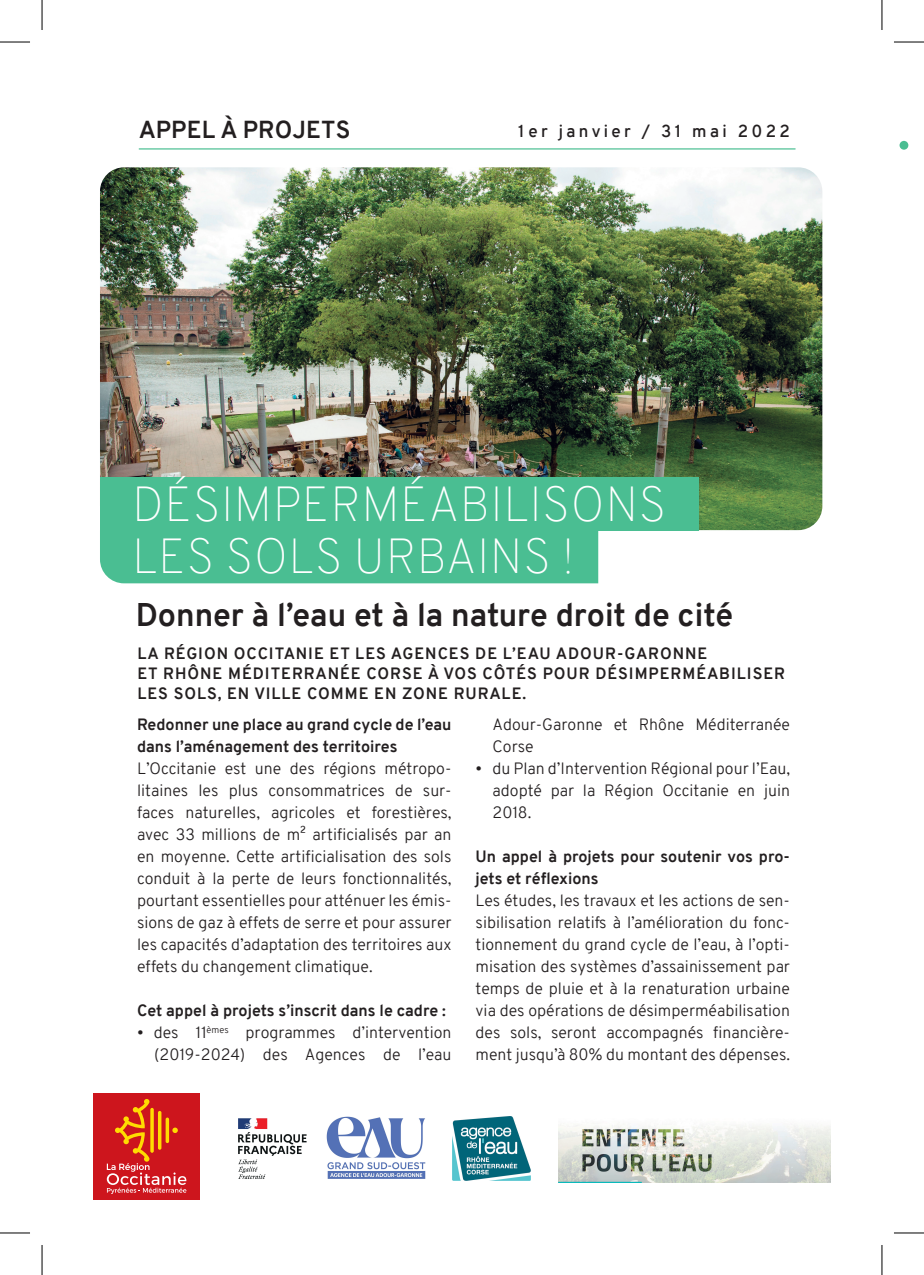
<style>
.page{position:relative;width:924px;height:1275px;background:#fff}
.page>*{position:absolute;margin:0;border:0;box-sizing:border-box;transform-origin:0 0}
.t1{font:100 48px/52px "Overpass";letter-spacing:.01em;color:#fff}
.t2{font:700 32px "Overpass";color:#231f20}
.t3{font:700 24px "Overpass";letter-spacing:.01em;color:#231f20}
.t4{font:600 17px "Overpass";letter-spacing:.2em;color:#231f20}
.t5{font:300 16px/22px "Overpass";color:#231f20;text-align:justify}
.t6{font:700 16px/22px "Overpass";color:#231f20}
.t7{font:700 16px/20px "Overpass";letter-spacing:.06em;color:#231f20}
</style>
<div class="page">
<img style="left:100px;top:167px;width:722px;height:363px">
<div style="left:100px;top:477px;width:597px;height:53px;background:#4abe92"></div>
<div style="left:100px;top:530px;width:498px;height:53px;background:#4abe92"></div>
<hr style="left:139px;top:148px;width:655px;height:1px;background:#4abe92">
<div style="left:899px;top:141px;width:8px;height:9px;background:#4abe92;border-radius:50%"></div>
<img style="left:238px;top:1116px;width:188px;height:63px">
<img style="left:558px;top:1123px;width:271px;height:59px">
<img style="left:452px;top:1116px;width:78px;height:64px">
<div style="left:93px;top:1092px;width:107px;height:107px;background:#cd151d"></div>
<svg style="left:107px;top:1099px;width:79px;height:95px"></svg>
<hr style="left:0;top:42px;width:30px;height:1px;background:#000">
<hr style="left:893px;top:42px;width:30px;height:1px;background:#000">
<hr style="left:0;top:1232px;width:30px;height:1px;background:#000">
<hr style="left:893px;top:1232px;width:30px;height:1px;background:#000">
<hr style="left:42px;top:0;width:1px;height:30px;background:#000">
<hr style="left:42px;top:1245px;width:1px;height:30px;background:#000">
<hr style="left:881px;top:0;width:1px;height:30px;background:#000">
<hr style="left:881px;top:1245px;width:1px;height:30px;background:#000">
<h3 class="t3" style="left:139px;top:112px;width:213px">APPEL À PROJETS</h3>
<p class="t4" style="left:518px;top:119px;width:273px">1er janvier / 31 mai 2022</p>
<h1 class="t1" style="left:132px;top:478px;width:535px">DÉSIMPERMÉABILISONS<br>LES SOLS URBAINS !</h1>
<h2 class="t2" style="left:136px;top:592px;width:598px">Donner à l’eau et à la nature droit de cité</h2>
<p class="t7" style="left:137px;top:644px;width:649px">LA RÉGION OCCITANIE ET LES AGENCES DE L’EAU ADOUR-GARONNE<br>ET RHÔNE MÉDITERRANÉE CORSE À VOS CÔTÉS POUR DÉSIMPERMÉABILISER<br>LES SOLS, EN VILLE COMME EN ZONE RURALE.</p>
<p class="t6" style="left:137px;top:714px;width:316px">Redonner une place au grand cycle de l’eau dans l’aménagement des territoires</p>
<p class="t5" style="left:137px;top:758px;width:316px">L’Occitanie est une des régions métropo&shy;litaines les plus consommatrices de sur&shy;faces naturelles, agricoles et forestières, avec 33 millions de m² artificialisés par an en moyenne. Cette artificialisation des sols conduit à la perte de leurs fonctionnalités, pourtant essentielles pour atténuer les émis&shy;sions de gaz à effets de serre et pour assurer les capacités d’adaptation des territoires aux effets du changement climatique.</p>
<p class="t6" style="left:137px;top:1000px;width:310px">Cet appel à projets s’inscrit dans le cadre :</p>
<p class="t5" style="left:137px;top:1022px;width:316px;text-align:right">• des 11<sup>èmes</sup> programmes d’intervention (2019-2024) des Agences de l’eau</p>
<p class="t5" style="left:492px;top:714px;width:299px">Adour-Garonne et Rhône Méditerranée<br>Corse</p>
<p class="t5" style="left:492px;top:758px;width:299px;text-indent:-17px">• du Plan d’Intervention Régional pour l’Eau, adopté par la Région Occitanie en juin 2018.</p>
<p class="t6" style="left:475px;top:846px;width:316px">Un appel à projets pour soutenir vos pro&shy;jets et réflexions</p>
<p class="t5" style="left:475px;top:890px;width:316px">Les études, les travaux et les actions de sen&shy;sibilisation relatifs à l’amélioration du fonc&shy;tionnement du grand cycle de l’eau, à l’opti&shy;misation des systèmes d’assainissement par temps de pluie et à la renaturation urbaine via des opérations de désimperméabilisation des sols, seront accompagnés financière&shy;ment jusqu’à 80% du montant des dépenses.</p>
</div>
